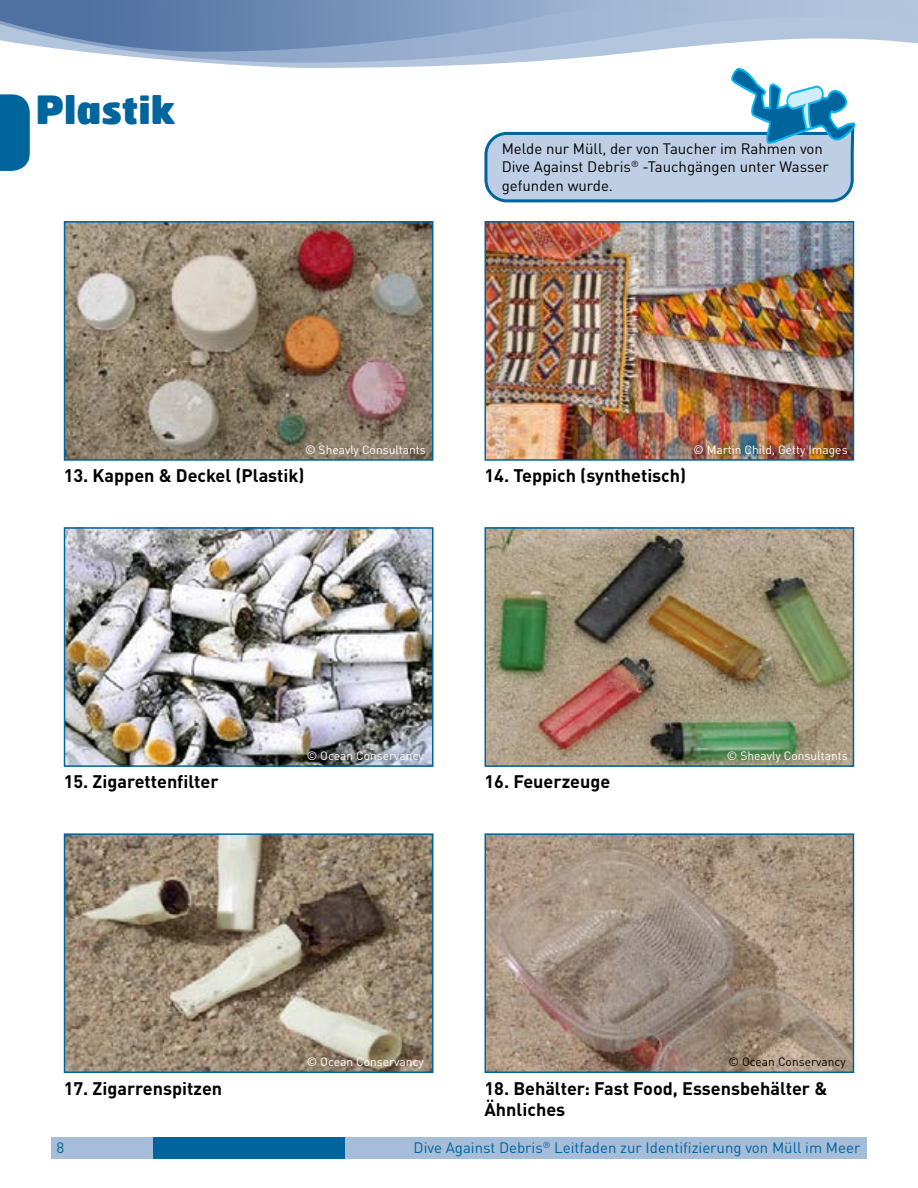
<style>
.page{position:relative;width:918px;height:1188px;background:#fff}
.page>*{position:absolute;margin:0;border:0;box-sizing:border-box;transform-origin:0 0}
.t1{font:900 39px "Hermes FB";color:#00649d}
.t2{font:700 18px/21.6px "DINOT";color:#000}
.t3{font:15px/18.8px "DINOT";color:#000}
.t4{font:15px "DINOT";color:#00649d}
.t5{font:12px "DINOT";color:#fff}
.t6{font:12px "DINOT";color:#000}
</style>
<div class="page">
<div style="left:51px;top:1137px;width:816px;height:21px;background:#a5bdd8"></div>
<div style="left:153px;top:1137px;width:191px;height:21px;background:#00649d"></div>
<svg style="left:223px;top:64px;width:261px;height:4px"></svg>
<svg style="left:87px;top:0;width:831px;height:64px;fill:#b2c5dd"></svg>
<svg style="left:0;top:0;width:709px;height:52px;background:#829bc0"></svg>
<img style="left:67px;top:224px;width:363px;height:234px">
<div style="left:64px;top:221px;width:369px;height:240px;border:2px solid #00649d"></div>
<img style="left:488px;top:224px;width:363px;height:234px">
<div style="left:485px;top:221px;width:369px;height:240px;border:2px solid #00649d"></div>
<img style="left:488px;top:530px;width:363px;height:234px">
<div style="left:485px;top:527px;width:369px;height:240px;border:2px solid #00649d"></div>
<img style="left:67px;top:836px;width:363px;height:234px">
<div style="left:64px;top:833px;width:369px;height:240px;border:2px solid #00649d"></div>
<img style="left:67px;top:530px;width:363px;height:234px">
<div style="left:64px;top:527px;width:369px;height:240px;border:2px solid #00649d"></div>
<img style="left:488px;top:836px;width:363px;height:234px">
<div style="left:485px;top:833px;width:369px;height:240px;border:2px solid #00649d"></div>
<svg style="left:0;top:94px;width:30px;height:77px;background:#116ea3"></svg>
<svg style="left:485px;top:68px;width:371px;height:134px"></svg>
<h1 class="t1" style="left:36px;top:83px;width:141px">Plastik</h1>
<p class="t3" style="left:502px;top:139px;width:329px">Melde nur Müll, der von Taucher im Rahmen von<br>Dive Against Debris<sup>®</sup> -Tauchgängen unter Wasser gefunden wurde.</p>
<p class="t5" style="left:305px;top:442px;width:122px">© Sheavly Consultants</p>
<p class="t5" style="left:693px;top:442px;width:156px">© Martin Child, Getty Images</p>
<p class="t2" style="left:64px;top:464px;width:242px">13. Kappen &amp; Deckel (Plastik)</p>
<p class="t2" style="left:485px;top:464px;width:203px">14. Teppich (synthetisch)</p>
<p class="t5" style="left:307px;top:748px;width:119px">© Ocean Conservancy</p>
<p class="t5" style="left:727px;top:748px;width:122px">© Sheavly Consultants</p>
<p class="t2" style="left:64px;top:771px;width:156px">15. Zigarettenfilter</p>
<p class="t2" style="left:485px;top:771px;width:127px">16. Feuerzeuge</p>
<p class="t5" style="left:307px;top:1054px;width:119px">© Ocean Conservancy</p>
<p class="t6" style="left:729px;top:1054px;width:119px">© Ocean Conservancy</p>
<p class="t2" style="left:64px;top:1077px;width:160px">17. Zigarrenspitzen</p>
<p class="t2" style="left:485px;top:1077px;width:344px">18. Behälter: Fast Food, Essensbehälter &amp;<br>Ähnliches</p>
<p class="t4" style="left:56px;top:1139px;width:9px">8</p>
<p class="t4" style="left:414px;top:1138px;width:448px">Dive Against Debris<sup>®</sup> Leitfaden zur Identifizierung von Müll im Meer</p>
</div>
